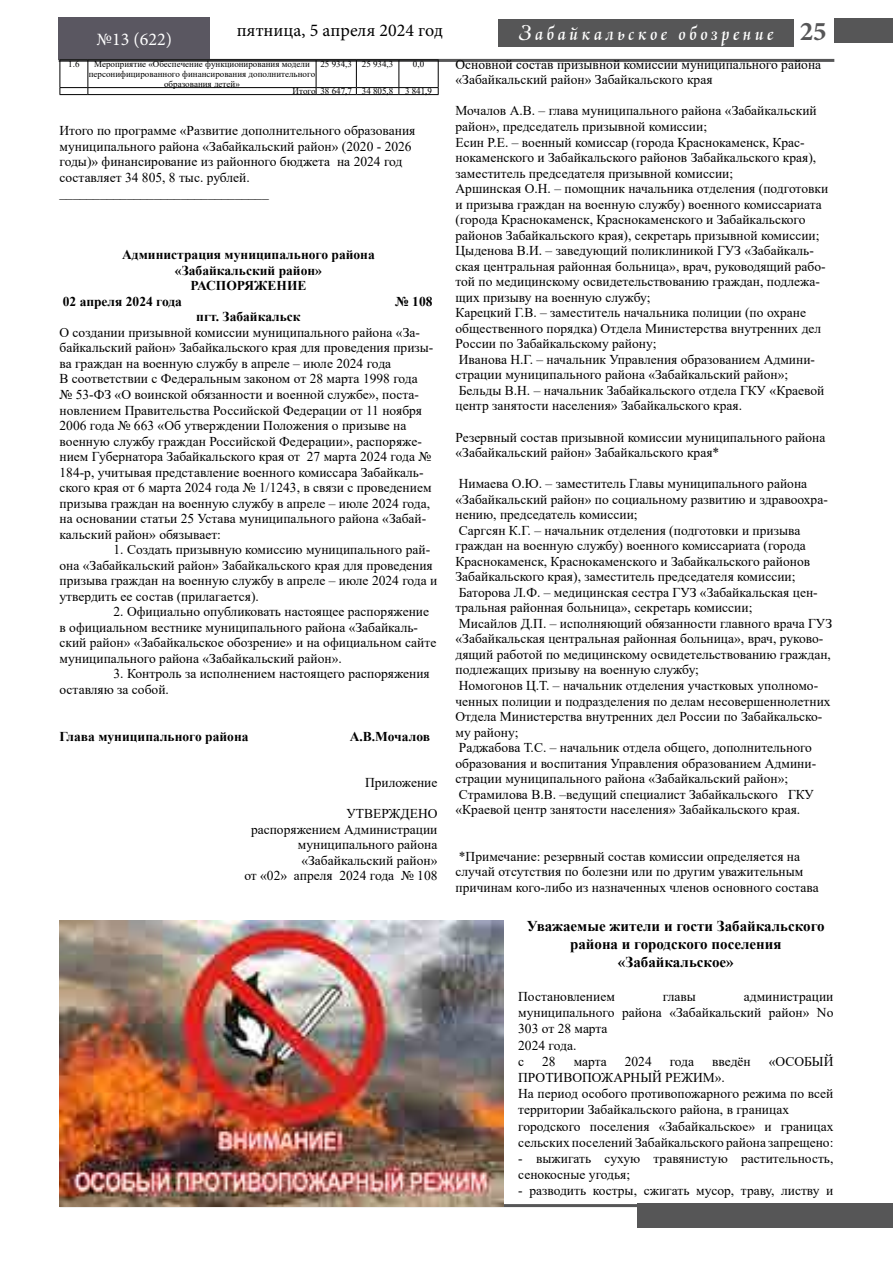
<style>
.page{position:relative;width:893px;height:1263px;background:#fff}
.page>*{position:absolute;margin:0;border:0;box-sizing:border-box;transform-origin:0 0}
.t1{font:21px "Asturiascript";letter-spacing:.18em;color:#fff}
.t2{font:18px "Minion Pro";color:#000}
.t3{font:18px "Minion Pro";color:#fff}
.t4{font:700 15px/18px "Times New Roman";color:#000;text-align:center}
.t5{font:13.5px/15.6px "Times New Roman";color:#000}
.t6{font:700 13.5px "Times New Roman";color:#000}
.t7{font:9px/10.4px "Times New Roman";color:#000;text-align:center}
.s1{font-family:"Minion Pro";font-weight:700;font-size:27px;color:#565657}
</style>
<div class="page">
<div style="left:834px;top:18px;width:59px;height:24px;background:#565657"></div>
<div style="left:498px;top:19px;width:296px;height:28px;background:#565657"></div>
<div style="left:59px;top:17px;width:151px;height:43px;background:#5a5761"></div>
<div style="left:637px;top:1203px;width:256px;height:24px;background:#565657"></div>
<hr style="left:60px;top:1204px;width:775px;height:3px;background:#565657">
<hr style="left:59px;top:59px;width:775px;height:3px;background:#565657">
<hr style="left:88px;top:60px;width:228px;height:1px;background:#000">
<hr style="left:316px;top:60px;width:40px;height:1px;background:#000">
<hr style="left:356px;top:60px;width:43px;height:1px;background:#000">
<hr style="left:399px;top:60px;width:40px;height:1px;background:#000">
<hr style="left:88px;top:87px;width:228px;height:1px;background:#000">
<hr style="left:316px;top:87px;width:40px;height:1px;background:#000">
<svg style="left:316px;top:60px;width:1px;height:34px"></svg>
<hr style="left:356px;top:87px;width:43px;height:1px;background:#000">
<svg style="left:356px;top:60px;width:1px;height:34px"></svg>
<hr style="left:399px;top:87px;width:40px;height:1px;background:#000">
<svg style="left:398px;top:60px;width:1px;height:34px"></svg>
<svg style="left:438px;top:60px;width:1px;height:34px"></svg>
<svg style="left:60px;top:60px;width:28px;height:35px"></svg>
<hr style="left:88px;top:94px;width:228px;height:1px;background:#000">
<hr style="left:316px;top:94px;width:40px;height:1px;background:#000">
<hr style="left:356px;top:94px;width:43px;height:1px;background:#000">
<hr style="left:399px;top:94px;width:40px;height:1px;background:#000">
<img style="left:60px;top:921px;width:443px;height:285px">
<h2 class="t3" style="left:97px;top:27px;width:77px">№13 (622)</h2>
<h2 class="t2" style="left:237px;top:18px;width:208px">пятница, 5 апреля 2024 год</h2>
<h1 class="t1" style="left:519px;top:21px;width:309px">Забайкальское обозрение <span class="s1">25</span></h1>
<p class="t7" style="left:68px;top:58px;width:13px">1.6</p>
<p class="t7" style="left:89px;top:58px;width:228px">Мероприятие «Обеспечение функционирования модели персонифицированного финансирования дополнительного образования детей»</p>
<p class="t7" style="left:320px;top:58px;width:74px">25 934,3 25 934,3</p>
<p class="t7" style="left:413px;top:58px;width:13px">0,0</p>
<p class="t7" style="left:293px;top:86px;width:102px">Итого 38 647,7 34 805,8</p>
<p class="t7" style="left:405px;top:86px;width:28px">3 841,9</p>
<p class="t5" style="left:60px;top:122px;width:357px">Итого по программе «Развитие дополнительного образования муниципального района «Забайкальский район» (2020 - 2026 годы)» финансирование из районного бюджета на 2024 год составляет 34 805, 8 тыс. рублей. _______________________________</p>
<p class="t6" style="left:122px;top:245px;width:254px">Администрация муниципального района</p>
<p class="t6" style="left:175px;top:260px;width:149px">«Забайкальский район»</p>
<p class="t6" style="left:190px;top:276px;width:118px">РАСПОРЯЖЕНИЕ</p>
<p class="t6" style="left:63px;top:292px;width:121px">02 апреля 2024 года</p>
<p class="t6" style="left:395px;top:292px;width:39px">№ 108</p>
<p class="t6" style="left:196px;top:307px;width:106px">пгт. Забайкальск</p>
<p class="t5" style="left:60px;top:324px;width:375px">О создании призывной комиссии муниципального района «За&shy;байкальский район» Забайкальского края для проведения призы&shy;ва граждан на военную службу в апреле – июле 2024 года<br>В соответствии с Федеральным законом от 28 марта 1998 года № 53-ФЗ «О воинской обязанности и военной службе», поста&shy;новлением Правительства Российской Федерации от 11 ноября 2006 года № 663 «Об утверждении Положения о призыве на военную службу граждан Российской Федерации», распоряже&shy;нием Губернатора Забайкальского края от 27 марта 2024 года № 184-р, учитывая представление военного комиссара Забайкаль&shy;ского края от 6 марта 2024 года № 1/1243, в связи с проведением призыва граждан на военную службу в апреле – июле 2024 года, на основании статьи 25 Устава муниципального района «Забай&shy;кальский район» обязывает:</p>
<p class="t5" style="left:60px;top:541px;width:379px;text-indent:54px">1. Создать призывную комиссию муниципального рай&shy;она «Забайкальский район» Забайкальского края для проведения призыва граждан на военную службу в апреле – июле 2024 года и утвердить ее состав (прилагается).</p>
<p class="t5" style="left:60px;top:604px;width:378px;text-indent:54px">2. Официально опубликовать настоящее распоряжение в официальном вестнике муниципального района «Забайкаль&shy;ский район» «Забайкальское обозрение» и на официальном сайте муниципального района «Забайкальский район».</p>
<p class="t5" style="left:60px;top:666px;width:372px;text-indent:54px">3. Контроль за исполнением настоящего распоряжения оставляю за собой.</p>
<p class="t6" style="left:60px;top:726px;width:190px">Глава муниципального района</p>
<p class="t6" style="left:350px;top:726px;width:82px">А.В.Мочалов</p>
<p class="t5" style="left:365px;top:774px;width:74px">Приложение</p>
<p class="t5" style="left:244px;top:805px;width:195px;text-align:right">УТВЕРЖДЕНО<br>распоряжением Администрации муниципального района «Забайкальский район»<br>от «02» апреля 2024 года № 108</p>
<p class="t5" style="left:455px;top:56px;width:367px">Основной состав призывной комиссии муниципального района «Забайкальский район» Забайкальского края</p>
<p class="t5" style="left:455px;top:103px;width:374px">Мочалов А.В. – глава муниципального района «Забайкальский район», председатель призывной комиссии;<br>Есин Р.Е. – военный комиссар (города Краснокаменск, Крас&shy;нокаменского и Забайкальского районов Забайкальского края), заместитель председателя призывной комиссии;<br>Аршинская О.Н. – помощник начальника отделения (подготовки и призыва граждан на военную службу) военного комиссариата (города Краснокаменск, Краснокаменского и Забайкальского районов Забайкальского края), секретарь призывной комиссии; Цыденова В.И. – заведующий поликлиникой ГУЗ «Забайкаль&shy;ская центральная районная больница», врач, руководящий рабо&shy;той по медицинскому освидетельствованию граждан, подлежа&shy;щих призыву на военную службу;<br>Карецкий Г.В. – заместитель начальника полиции (по охране общественного порядка) Отдела Министерства внутренних дел России по Забайкальскому району;<br>Иванова Н.Г. – начальник Управления образованием Админи&shy;страции муниципального района «Забайкальский район»; Бельды В.Н. – начальник Забайкальского отдела ГКУ «Краевой центр занятости населения» Забайкальского края.</p>
<p class="t5" style="left:455px;top:429px;width:371px">Резервный состав призывной комиссии муниципального района «Забайкальский район» Забайкальского края*</p>
<p class="t5" style="left:455px;top:475px;width:378px">Нимаева О.Ю. – заместитель Главы муниципального района «Забайкальский район» по социальному развитию и здравоохра&shy;нению, председатель комиссии;<br>Саргсян К.Г. – начальник отделения (подготовки и призыва граждан на военную службу) военного комиссариата (города Краснокаменск, Краснокаменского и Забайкальского районов Забайкальского края), заместитель председателя комиссии; Баторова Л.Ф. – медицинская сестра ГУЗ «Забайкальская цен&shy;тральная районная больница», секретарь комиссии;<br>Мисайлов Д.П. – исполняющий обязанности главного врача ГУЗ «Забайкальская центральная районная больница», врач, руково&shy;дящий работой по медицинскому освидетельствованию граждан, подлежащих призыву на военную службу;<br>Номогонов Ц.Т. – начальник отделения участковых уполномо&shy;ченных полиции и подразделения по делам несовершеннолетних Отдела Министерства внутренних дел России по Забайкальско&shy;му району;<br>Раджабова Т.С. – начальник отдела общего, дополнительного образования и воспитания Управления образованием Админи&shy;страции муниципального района «Забайкальский район»; Страмилова В.В. –ведущий специалист Забайкальского ГКУ «Краевой центр занятости населения» Забайкальского края.</p>
<p class="t5" style="left:455px;top:848px;width:365px">*Примечание: резервный состав комиссии определяется на случай отсутствия по болезни или по другим уважительным причинам кого-либо из назначенных членов основного состава</p>
<p class="t4" style="left:527px;top:916px;width:299px">Уважаемые жители и гости Забайкальского района и городского поселения «Забайкальское»</p>
<p class="t5" style="left:518px;top:988px;width:98px">Постановлением</p>
<p class="t5" style="left:663px;top:988px;width:35px">главы</p>
<p class="t5" style="left:518px;top:988px;width:317px;line-height:16.2px;text-indent:226px">администрации муниципального района «Забайкальский район» No<br>303 от 28 марта<br>2024 года.<br>с</p>
<p class="t5" style="left:542px;top:1053px;width:15px">28</p>
<p class="t5" style="left:574px;top:1053px;width:35px">марта</p>
<p class="t5" style="left:625px;top:1053px;width:28px">2024</p>
<p class="t5" style="left:670px;top:1053px;width:26px">года</p>
<p class="t5" style="left:712px;top:1053px;width:40px">введён</p>
<p class="t5" style="left:769px;top:1053px;width:66px">«ОСОБЫЙ</p>
<p class="t5" style="left:518px;top:1069px;width:317px;line-height:16.2px">ПРОТИВОПОЖАРНЫЙ РЕЖИМ».<br>На период особого противопожарного режима по всей территории Забайкальского района, в границах городского поселения «Забайкальское» и границах сельских поселений Забайкальского района запрещено:</p>
<p class="t5" style="left:518px;top:1150px;width:317px;line-height:16.2px">- выжигать сухую травянистую растительность, сенокосные угодья;</p>
<p class="t5" style="left:518px;top:1183px;width:317px">- разводить костры, сжигать мусор, траву, листву и</p>
</div>
